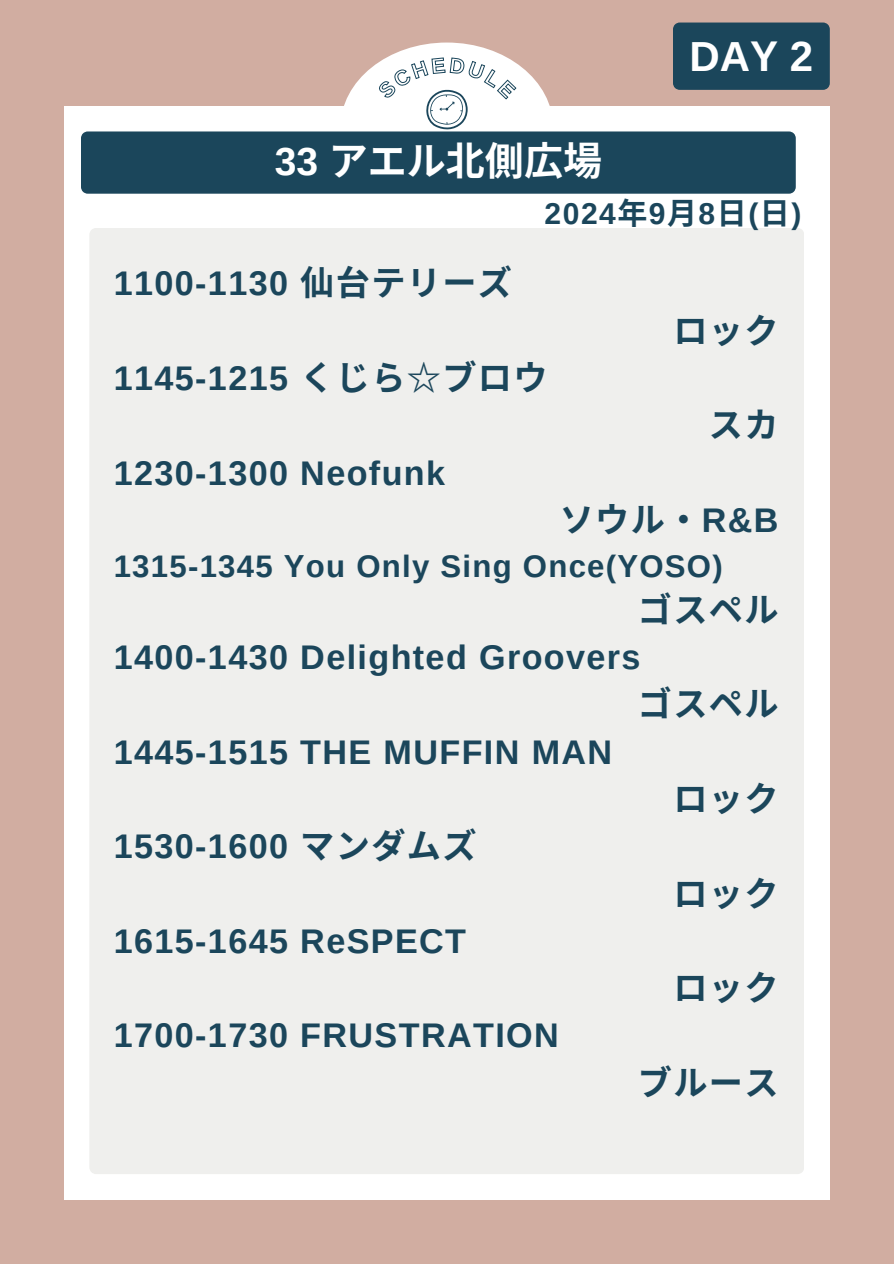
<style>
.page{position:relative;width:894px;height:1264px;background:#fff}
.page>*{position:absolute;margin:0;border:0;box-sizing:border-box;transform-origin:0 0}
.t1{font:700 42px "Arimo";color:#fff}
.t2{font:700 39px "Noto Sans CJ Ksc";color:#fff}
.t3{font:700 34.2px "Arimo";letter-spacing:.04em;color:#1b465b}
.t4{font:700 34.2px "Noto Sans CJ Ksc";letter-spacing:.04em;color:#1b465b}
.t5{font:700 31.2px "Arimo";letter-spacing:.04em;color:#1b465b}
.t6{font:700 30px "Arimo";color:#1b465b}
.s1{font-family:"Arimo"}
.s2{font-family:"Noto Sans CJ Ksc"}
</style>
<div class="page">
<div style="left:0;top:0;width:893px;height:1263px;background:#d1ada1"></div>
<div style="left:64px;top:106px;width:765px;height:1093px;background:#fff"></div>
<div style="left:89px;top:228px;width:715px;height:946px;background:#efefed"></div>
<svg style="left:81px;top:23px;width:748px;height:171px"></svg>
<h1 class="t2" style="left:274px;top:130px;width:329px"><span class="s1">33</span> アエル北側広場</h1>
<p class="t1" style="left:689px;top:33px;width:125px">DAY 2</p>
<p class="t3" style="left:114px;top:264px;width:400px">1100-1130 <span class="s2">仙台テリーズ</span></p>
<p class="t6" style="left:544px;top:196px;width:258px">2024<span class="s2">年</span>9<span class="s2">月</span> 8<span class="s2">日</span> (<span class="s2">日</span> )</p>
<p class="t4" style="left:673px;top:303px;width:107px">ロック</p>
<p class="t3" style="left:114px;top:359px;width:435px">1145-1215 <span class="s2">くじら☆ブロウ</span></p>
<p class="t3" style="left:114px;top:453px;width:333px">1230-1300 Neofunk</p>
<p class="t4" style="left:708px;top:397px;width:71px">スカ</p>
<p class="t4" style="left:559px;top:492px;width:220px">ソウル・<span class="s1">R&amp;B</span></p>
<p class="t5" style="left:114px;top:548px;width:610px">1315-1345 You Only Sing Once(YOSO)</p>
<p class="t4" style="left:637px;top:582px;width:142px">ゴスペル</p>
<p class="t3" style="left:114px;top:638px;width:528px">1400-1430 Delighted Groovers</p>
<p class="t4" style="left:637px;top:676px;width:142px">ゴスペル</p>
<p class="t3" style="left:114px;top:732px;width:500px">1445-1515 THE MUFFIN MAN</p>
<p class="t4" style="left:673px;top:771px;width:107px">ロック</p>
<p class="t3" style="left:114px;top:827px;width:364px">1530-1600 <span class="s2">マンダムズ</span></p>
<p class="t4" style="left:673px;top:865px;width:107px">ロック</p>
<p class="t3" style="left:114px;top:921px;width:354px">1615-1645 ReSPECT</p>
<p class="t4" style="left:673px;top:960px;width:107px">ロック</p>
<p class="t3" style="left:114px;top:1016px;width:446px">1700-1730 FRUSTRATION</p>
<p class="t4" style="left:637px;top:1054px;width:142px">ブルース</p>
</div>
